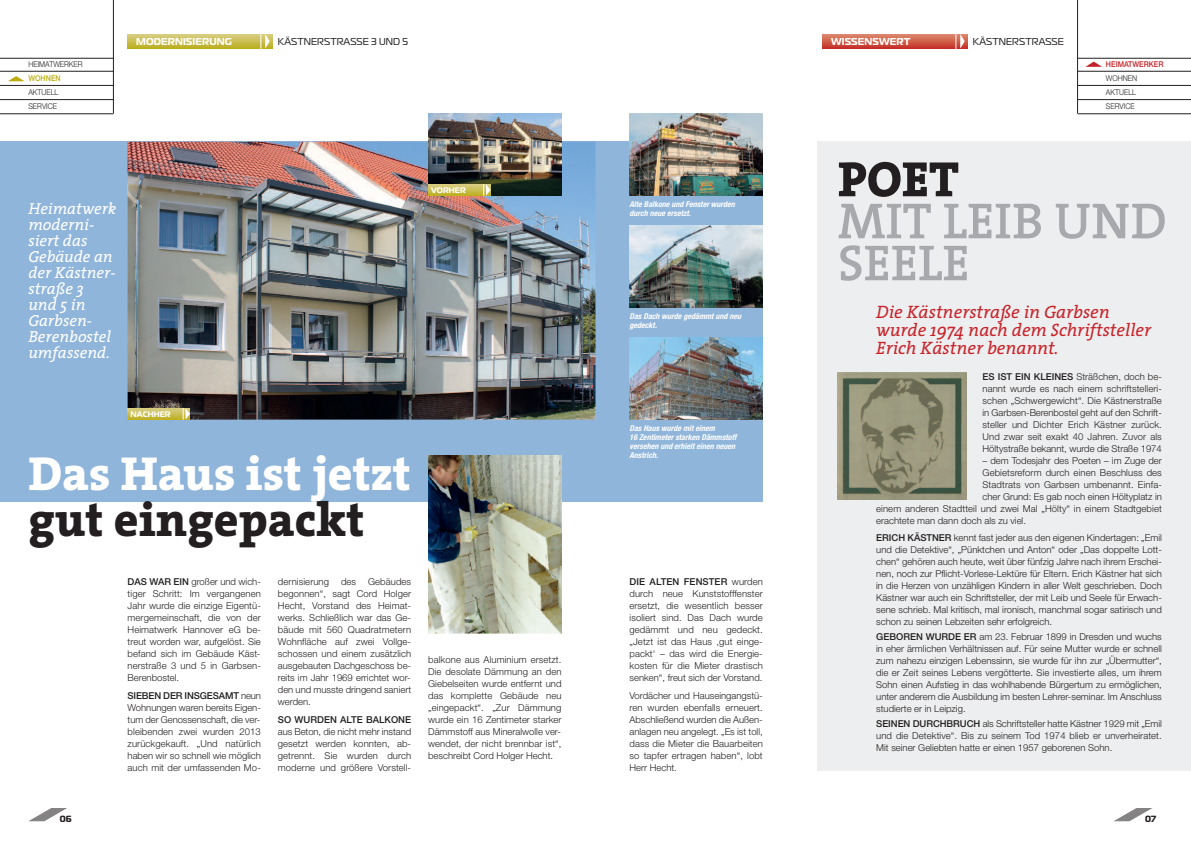
<style>
.page{position:relative;width:1191px;height:842px;background:#fff}
.page>*{position:absolute;margin:0;border:0;box-sizing:border-box;transform-origin:0 0}
.t1{font:600 51px/42px "The Serif";color:#a8a9ad}
.t2{font:800 50px "The Serif";color:#231f20}
.t3{font:800 48px "The Serif";color:#fff}
.t4{font:800 48px "The Serif";color:#231f20}
.t5{font:italic 18px/18px "The Serif";color:#c8242b}
.t6{font:italic 16px/16px "The Serif";color:#fff}
.t7{font:10px "Magistral";letter-spacing:.01em;color:#231f20;scale:.95 1}
.t8{font:700 10px "Magistral";letter-spacing:.01em;color:#fff;scale:.95 1}
.t9{font:300 9.5px/12px "Helvetica Neue LT Std";color:#231f20;text-align:justify}
.t10{font:500 9.5px "Helvetica Neue LT Std";color:#231f20}
.t11{font:700 9px "Magistral";color:#231f20}
.t12{font:italic 700 condensed 8px/9px "Helvetica Neue LT Std";color:#fff}
.t13{font:300 8px/14.2px "Helvetica Neue LT Std";color:#231f20;scale:.9 1}
.t14{font:700 8px "Magistral";letter-spacing:.01em;color:#fff;scale:.95 1}
.t15{font:500 8px "Helvetica Neue LT Std";color:#c32127;scale:.9 1}
.t16{font:500 8px "Helvetica Neue LT Std";color:#baac0d;scale:.9 1}
.s1{font-weight:500}
</style>
<div class="page">
<div style="left:0;top:142px;width:763px;height:360px;background:#90b5da"></div>
<div style="left:816px;top:142px;width:375px;height:629px;background:#edeeef"></div>
<img style="left:128px;top:142px;width:467px;height:278px">
<svg style="left:29px;top:808px;width:38px;height:13px"></svg>
<svg style="left:1114px;top:808px;width:38px;height:13px"></svg>
<img style="left:428px;top:113px;width:133px;height:83px">
<img style="left:629px;top:337px;width:134px;height:83px">
<img style="left:629px;top:113px;width:134px;height:83px">
<img style="left:629px;top:225px;width:133px;height:83px">
<img style="left:428px;top:455px;width:133px;height:178px">
<hr style="left:0;top:58px;width:113px;height:1px;background:#231f20">
<hr style="left:0;top:71px;width:113px;height:1px;background:#231f20">
<hr style="left:0;top:85px;width:113px;height:1px;background:#231f20">
<hr style="left:0;top:99px;width:113px;height:1px;background:#231f20">
<hr style="left:0;top:114px;width:113px;height:1px;background:#231f20">
<svg style="left:8px;top:76px;width:16px;height:5px"></svg>
<hr style="left:113px;top:0;width:1px;height:113px;background:#231f20">
<svg style="left:128px;top:34px;width:144px;height:14px;background:#cabe53"></svg>
<svg style="left:260px;top:34px;width:10px;height:15px"></svg>
<svg style="left:128px;top:408px;width:55px;height:12px"></svg>
<svg style="left:183px;top:408px;width:7px;height:12px"></svg>
<svg style="left:428px;top:184px;width:55px;height:12px"></svg>
<svg style="left:483px;top:184px;width:7px;height:12px"></svg>
<img style="left:838px;top:373px;width:128px;height:126px">
<svg style="left:822px;top:34px;width:145px;height:14px;background:#d05f4b"></svg>
<svg style="left:955px;top:34px;width:9px;height:15px"></svg>
<hr style="left:1077px;top:0;width:1px;height:113px;background:#231f20">
<hr style="left:1077px;top:58px;width:114px;height:1px;background:#231f20">
<hr style="left:1077px;top:71px;width:114px;height:1px;background:#231f20">
<hr style="left:1077px;top:85px;width:114px;height:1px;background:#231f20">
<hr style="left:1077px;top:99px;width:114px;height:1px;background:#231f20">
<hr style="left:1077px;top:114px;width:114px;height:1px;background:#231f20">
<svg style="left:1085px;top:62px;width:17px;height:5px"></svg>
<p class="t13" style="left:28px;top:58px;width:62px">HEIMATWERKER</p>
<p class="t16" style="left:28px;top:75px;width:37px">WOHNEN</p>
<p class="t13" style="left:28px;top:86px;width:35px">AKTUELL<br>SERVICE</p>
<p class="t8" style="left:136px;top:38px;width:102px">MODERNISIERUNG</p>
<p class="t7" style="left:278px;top:38px;width:139px">KÄSTNERSTRASSE 3 UND 5</p>
<h3 class="t6" style="left:28px;top:203px;width:90px">Heimatwerk moderni&shy;siert das<br>Gebäude an der Kästner&shy;straße 3<br>und 5 in<br>Garbsen-<br>Berenbostel umfassend.</h3>
<p class="t14" style="left:431px;top:187px;width:38px">VORHER</p>
<p class="t14" style="left:130px;top:411px;width:44px">NACHHER</p>
<h3 class="t3" style="left:28px;top:457px;width:384px">Das Haus ist jetzt</h3>
<h3 class="t4" style="left:28px;top:503px;width:338px">gut eingepackt</h3>
<p class="t9" style="left:128px;top:577px;width:135px"><span class="s1">DAS WAR EIN</span> großer und wich&shy;tiger Schritt: Im vergangenen Jahr wurde die einzige Eigentü&shy;mergemeinschaft, die von der Heimatwerk Hannover eG be&shy;treut worden war, aufgelöst. Sie befand sich im Gebäude Käst&shy;nerstraße 3 und 5 in Garbsen-Berenbostel.</p>
<p class="t9" style="left:128px;top:690px;width:135px"><span class="s1">SIEBEN DER INSGESAMT</span> neun Wohnungen waren bereits Eigen&shy;tum der Genossenschaft, die ver&shy;bleibenden zwei wurden 2013 zurückgekauft. „Und natürlich haben wir so schnell wie möglich auch mit der umfassenden Mo-</p>
<p class="t9" style="left:278px;top:577px;width:135px;text-indent:90px">Gebäudes begonnen“, sagt Cord Holger Hecht, Vorstand des Heimat&shy;werks. Schließlich war das Ge&shy;bäude mit 560 Quadratmetern Wohnfläche auf zwei Vollge&shy;schossen und einem zusätzlich ausgebauten Dachgeschoss be&shy;reits im Jahr 1969 errichtet wor&shy;den und musste dringend saniert werden.</p>
<p class="t10" style="left:278px;top:716px;width:135px">SO WURDEN ALTE BALKONE</p>
<p class="t9" style="left:278px;top:726px;width:135px">aus Beton, die nicht mehr instand gesetzt werden konnten, ab&shy;getrennt. Sie wurden durch moderne und größere Vorstell-</p>
<p class="t9" style="left:278px;top:577px;width:53px">dernisierung</p>
<p class="t9" style="left:341px;top:577px;width:17px">des</p>
<p class="t9" style="left:428px;top:654px;width:135px">balkone aus Aluminium ersetzt.<br>Die desolate Dämmung an den Giebelseiten wurde entfernt und das komplette Gebäude neu „eingepackt“. „zur Dämmung wurde ein 16 zentimeter starker Dämmstoff aus Mineralwolle ver&shy;wendet, der nicht brennbar ist“, beschreibt Cord Holger Hecht.</p>
<p class="t12" style="left:629px;top:200px;width:107px">Alte Balkone und Fenster wurden durch neue ersetzt.</p>
<p class="t12" style="left:629px;top:312px;width:113px">Das Dach wurde gedämmt und neu gedeckt.</p>
<p class="t12" style="left:629px;top:424px;width:108px">Das Haus wurde mit einem<br>16 Zentimeter starken Dämmstoff versehen und erhielt einen neuen<br>Anstrich.</p>
<p class="t9" style="left:629px;top:577px;width:135px"><span class="s1">DIE ALTEN FENSTER</span> wurden durch neue Kunststofffenster ersetzt, die wesentlich besser isoliert sind. Das Dach wurde gedämmt und neu gedeckt. „Jetzt ist das Haus ‚gut einge&shy;packt‘ – das wird die Energie&shy;kosten für die Mieter drastisch senken“, freut sich der Vorstand.</p>
<p class="t9" style="left:629px;top:690px;width:135px">Vordächer und Hauseingangstü&shy;ren wurden ebenfalls erneuert.<br>Abschließend wurden die Außen&shy;anlagen neu angelegt. „Es ist toll, dass die Mieter die Bauarbeiten so tapfer ertragen haben“, lobt Herr Hecht.</p>
<p class="t8" style="left:831px;top:38px;width:85px">WISSENSWERT</p>
<p class="t7" style="left:973px;top:38px;width:97px">KÄSTNERSTRASSE</p>
<p class="t15" style="left:1106px;top:61px;width:65px">HEIMATWERKER</p>
<p class="t13" style="left:1106px;top:72px;width:36px">WoHNEN<br>AKTUELL<br>SERVICE</p>
<h2 class="t2" style="left:838px;top:162px;width:123px">POET</h2>
<h1 class="t1" style="left:838px;top:206px;width:330px">MIT LEIB UND<br>SEELE</h1>
<h3 class="t5" style="left:876px;top:305px;width:276px">Die Kästnerstraße in Garbsen wurde 1974 nach dem Schriftsteller<br>Erich Kästner benannt.</h3>
<p class="t9" style="left:982px;top:371px;width:181px"><span class="s1">ES IST EIN KLEINES</span> Sträßchen, doch be&shy;nannt wurde es nach einem schriftstelleri&shy;schen „Schwergewicht“. Die Kästnerstraße in Garbsen-Berenbostel geht auf den Schrift&shy;steller und Dichter Erich Kästner zurück.<br>Und zwar seit exakt 40 Jahren. zuvor als Höltystraße bekannt, wurde die Straße 1974</p>
<p class="t9" style="left:982px;top:455px;width:181px">– dem Todesjahr des Poeten – im zuge der</p>
<p class="t9" style="left:982px;top:467px;width:181px">Gebietsreform durch einen Beschluss des</p>
<p class="t9" style="left:982px;top:479px;width:181px">Stadtrats von Garbsen umbenannt. Einfa-</p>
<p class="t9" style="left:982px;top:491px;width:181px">cher Grund: Es gab noch einen Höltyplatz in</p>
<p class="t9" style="left:876px;top:503px;width:287px">einem anderen Stadtteil und zwei Mal „Hölty“ in einem Stadtgebiet</p>
<p class="t9" style="left:876px;top:515px;width:151px">erachtete man dann doch als zu viel.</p>
<p class="t9" style="left:876px;top:533px;width:287px"><span class="s1">ERICH KÄSTNER</span> kennt fast jeder aus den eigenen Kindertagen: „Emil und die Detektive“, „Pünktchen und Anton“ oder „Das doppelte Lott&shy;chen“ gehören auch heute, weit über fünfzig Jahre nach ihrem Erschei&shy;nen, noch zur Pflicht-Vorlese-Lektüre für Eltern. Erich Kästner hat sich in die Herzen von unzähligen Kindern in aller Welt geschrieben. Doch Kästner war auch ein Schriftsteller, der mit Leib und Seele für Erwach&shy;sene schrieb. Mal kritisch, mal ironisch, manchmal sogar satirisch und schon zu seinen Lebzeiten sehr erfolgreich.</p>
<p class="t9" style="left:876px;top:632px;width:287px"><span class="s1">GEBOREN WURDE ER</span> am 23. Februar 1899 in Dresden und wuchs in eher ärmlichen Verhältnissen auf. Für seine Mutter wurde er schnell zum nahezu einzigen Lebenssinn, sie wurde für ihn zur „Übermutter“, die er zeit seines Lebens vergötterte. Sie investierte alles, um ihrem Sohn einen Aufstieg in das wohlhabende Bürgertum zu ermöglichen, unter anderem die Ausbildung im besten Lehrer-seminar. Im Anschluss studierte er in Leipzig.</p>
<p class="t9" style="left:876px;top:718px;width:287px"><span class="s1">SEINEN DURCHBRUCH</span> als Schriftsteller hatte Kästner 1929 mit „Emil und die Detektive“. Bis zu seinem Tod 1974 blieb er unverheiratet.<br>Mit seiner Geliebten hatte er einen 1957 geborenen Sohn.</p>
<p class="t11" style="left:60px;top:816px;width:13px">06</p>
<p class="t11" style="left:1145px;top:816px;width:12px">07</p>
</div>
